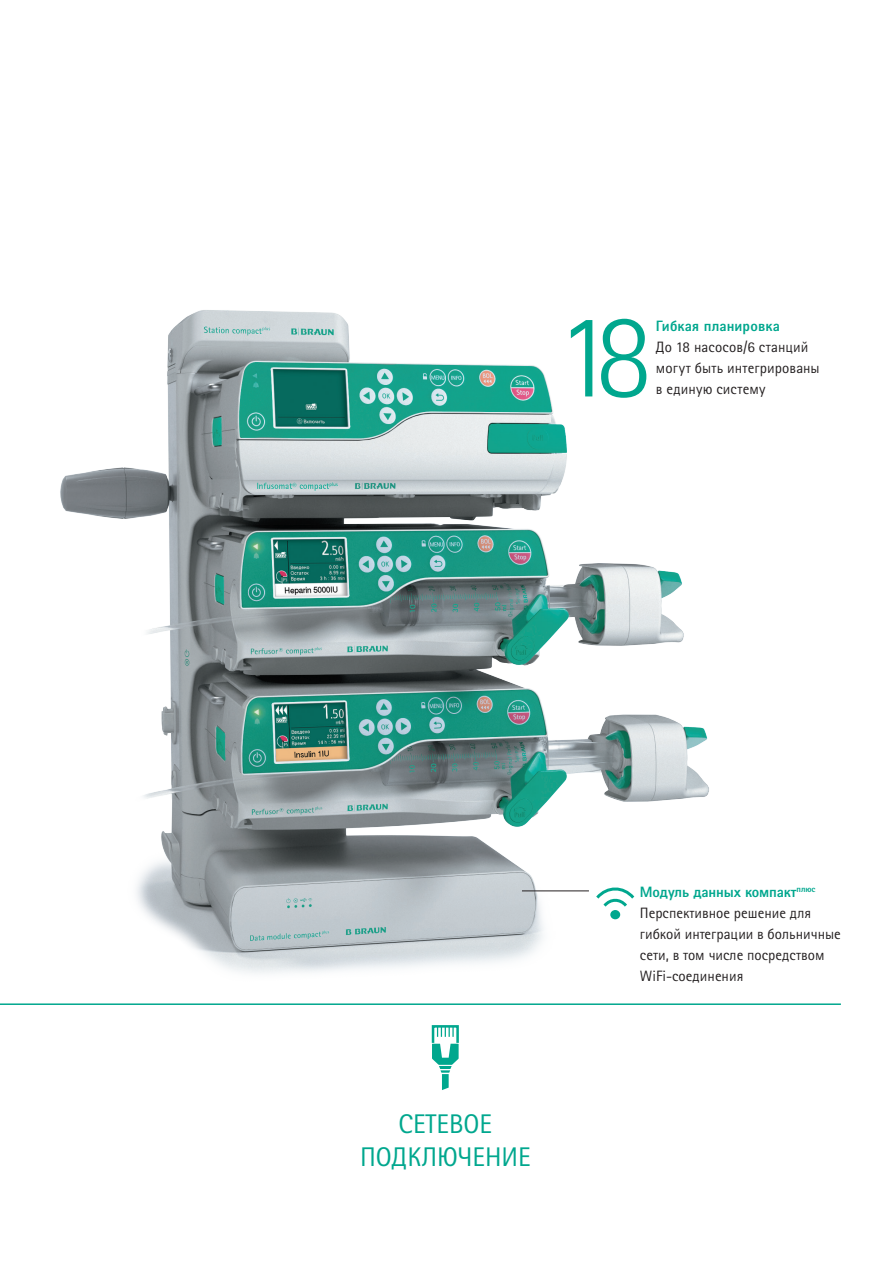
<style>
.page{position:relative;width:893px;height:1263px;background:#fff}
.page>*{position:absolute;margin:0;border:0;box-sizing:border-box;transform-origin:0 0}
.t1{font:300 120.45px "Rotis Sans Serif Pro Cyr";color:#00a78e}
.t2{font:27px/33px "Rotis Sans Serif Pro Cyr";color:#00a78e;text-align:center}
.t3{font:15px/21px "Rotis Sans Serif Pro Cyr";color:#231f20}
.t4{font:800 15px "Rotis Sans Serif Pro Cyr";letter-spacing:.01em;color:#00a78e}
.s1{font-weight:800;color:#00a78e}
</style>
<div class="page">
<img style="left:60px;top:310px;width:649px;height:664px">
<svg style="left:432px;top:1025px;width:27px;height:65px"></svg>
<hr style="left:522px;top:890px;width:67px;height:1px;background:#231f20">
<hr style="left:0;top:1003px;width:841px;height:2px;background:#00a78e">
<div style="left:610px;top:910px;width:10px;height:9px;background:#00a78e;border-radius:50%"></div>
<svg style="left:593px;top:886px;width:44px;height:24px"></svg>
<h1 class="t1" style="left:555px;top:287px;width:99px">18</h1>
<p class="t4" style="left:656px;top:316px;width:125px">Гибкая планировка</p>
<p class="t3" style="left:656px;top:336px;width:165px">До 18 насосов/6 станций могут быть интегрированы</p>
<p class="t3" style="left:656px;top:378px;width:111px">в единую систему</p>
<h2 class="t2" style="left:360px;top:1107px;width:172px">СЕТЕВОЕ<br>ПОДКЛЮЧЕНИЕ</h2>
<p class="t3" style="left:640px;top:882px;width:202px"><span class="s1">Модуль данных компакт</span><sup>плюс<br></sup>Перспективное решение для гибкой интеграции в больничные сети, в том числе посредством<br>WiFi-соединения</p>
</div>
